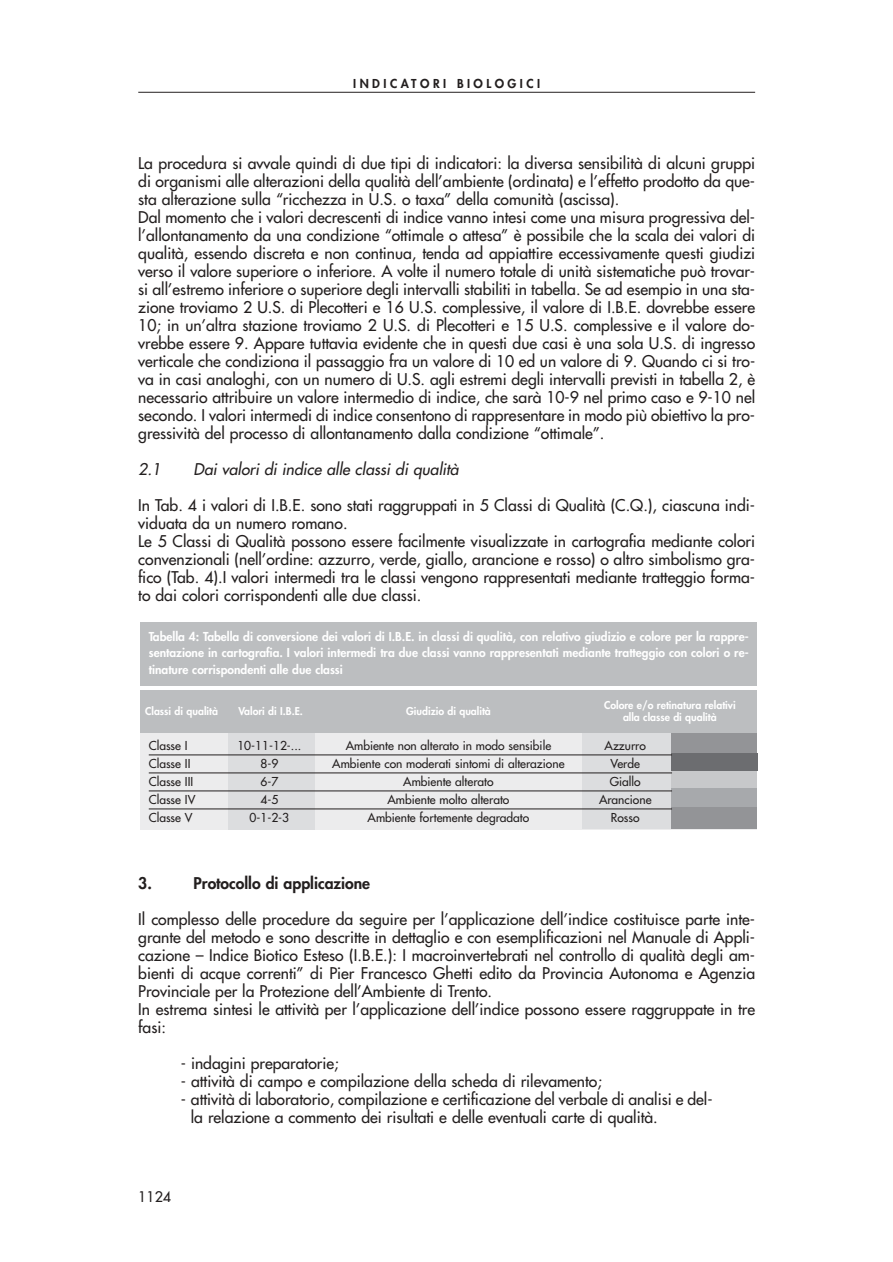
<style>
.page{position:relative;width:893px;height:1262px;background:#fff}
.page>*{position:absolute;margin:0;border:0;box-sizing:border-box;transform-origin:0 0}
.t1{font:15.75px/18px "Futura";color:#231f1f}
.t2{font:italic 15.75px "Futura";color:#231f1f}
.t3{font:800 15.75px "Futura";color:#231f1f}
.t4{font:14.25px "Futura";color:#231f1f}
.t5{font:800 12px/16.4px "Futura";color:#fff;text-align:justify}
.t6{font:12px "Futura";color:#231f1f}
.t7{font:800 12px "Futura";letter-spacing:.29em;color:#231f1f}
.t8{font:800 10.5px/12px "Futura";color:#fff;text-align:center}
</style>
<div class="page">
<hr style="left:138px;top:92px;width:617px;height:1px;background:#231f1f">
<div style="left:140px;top:696px;width:617px;height:133px;background:#ececed"></div>
<div style="left:228px;top:714px;width:86px;height:115px;background:#dcdddf"></div>
<div style="left:582px;top:730px;width:90px;height:99px;background:#dcdddf"></div>
<div style="left:140px;top:690px;width:617px;height:43px;background:#bcbec0"></div>
<div style="left:140px;top:622px;width:617px;height:63px;background:#bcbec0"></div>
<div style="left:671px;top:733px;width:86px;height:20px;background:#939497"></div>
<div style="left:671px;top:753px;width:86px;height:17px;background:#6c6d70"></div>
<div style="left:671px;top:770px;width:86px;height:18px;background:#c7c8ca"></div>
<div style="left:671px;top:788px;width:86px;height:19px;background:#a7a9ac"></div>
<div style="left:671px;top:807px;width:85px;height:22px;background:#939497"></div>
<hr style="left:149px;top:754px;width:523px;height:1px;background:#231f1f">
<hr style="left:149px;top:772px;width:523px;height:1px;background:#231f1f">
<hr style="left:149px;top:790px;width:523px;height:1px;background:#231f1f">
<hr style="left:149px;top:808px;width:523px;height:1px;background:#231f1f">
<p class="t7" style="left:353px;top:78px;width:188px">INDICATORI BIOLOGICI</p>
<p class="t1" style="left:138px;top:155px;width:618px">La procedura si avvale quindi di due tipi di indicatori: la diversa sensibilità di alcuni gruppi di organismi alle alterazioni della qualità dell’ambiente (ordinata) e l’effetto prodotto da que&shy;sta alterazione sulla “ricchezza in U.S. o taxa” della comunità (ascissa).<br>Dal momento che i valori decrescenti di indice vanno intesi come una misura progressiva del&shy;l’allontanamento da una condizione “ottimale o attesa” è possibile che la scala dei valori di qualità, essendo discreta e non continua, tenda ad appiattire eccessivamente questi giudizi verso il valore superiore o inferiore. A volte il numero totale di unità sistematiche può trovar&shy;si all’estremo inferiore o superiore degli intervalli stabiliti in tabella. Se ad esempio in una sta&shy;zione troviamo 2 U.S. di Plecotteri e 16 U.S. complessive, il valore di I.B.E. dovrebbe essere 10; in un’altra stazione troviamo 2 U.S. di Plecotteri e 15 U.S. complessive e il valore do&shy;vrebbe essere 9. Appare tuttavia evidente che in questi due casi è una sola U.S. di ingresso verticale che condiziona il passaggio fra un valore di 10 ed un valore di 9. Quando ci si tro&shy;va in casi analoghi, con un numero di U.S. agli estremi degli intervalli previsti in tabella 2, è necessario attribuire un valore intermedio di indice, che sarà 10-9 nel primo caso e 9-10 nel secondo. I valori intermedi di indice consentono di rappresentare in modo più obiettivo la pro&shy;gressività del processo di allontanamento dalla condizione “ottimale”.</p>
<p class="t2" style="left:138px;top:461px;width:24px">2.1</p>
<p class="t2" style="left:193px;top:461px;width:266px">Dai valori di indice alle classi di qualità</p>
<p class="t1" style="left:138px;top:497px;width:618px">In Tab. 4 i valori di I.B.E. sono stati raggruppati in 5 Classi di Qualità (C.Q.), ciascuna indi&shy;viduata da un numero romano.<br>Le 5 Classi di Qualità possono essere facilmente visualizzate in cartografia mediante colori convenzionali (nell’ordine: azzurro, verde, giallo, arancione e rosso) o altro simbolismo gra&shy;fico (Tab. 4).I valori intermedi tra le classi vengono rappresentati mediante tratteggio forma&shy;to dai colori corrispondenti alle due classi.</p>
<p class="t5" style="left:149px;top:629px;width:601px">Tabella 4: Tabella di conversione dei valori di I.B.E. in classi di qualità, con relativo giudizio e colore per la rappre&shy;sentazione in cartografia. I valori intermedi tra due classi vanno rappresentati mediante tratteggio con colori o re&shy;tinature corrispondenti alle due classi</p>
<p class="t8" style="left:145px;top:706px;width:74px">Classi di qualità</p>
<p class="t8" style="left:238px;top:706px;width:66px">Valori di I.B.E.</p>
<p class="t8" style="left:406px;top:705px;width:86px">Giudizio di qualità</p>
<p class="t8" style="left:604px;top:700px;width:133px">Colore e/o retinatura relativi alla classe di qualità</p>
<p class="t6" style="left:149px;top:740px;width:40px">Classe I</p>
<p class="t6" style="left:237px;top:740px;width:65px">10-11-12-...</p>
<p class="t6" style="left:346px;top:740px;width:207px">Ambiente non alterato in modo sensibile</p>
<p class="t6" style="left:604px;top:740px;width:43px">Azzurro</p>
<p class="t6" style="left:149px;top:758px;width:43px">Classe II</p>
<p class="t6" style="left:260px;top:758px;width:19px">8-9</p>
<p class="t6" style="left:332px;top:758px;width:234px">Ambiente con moderati sintomi di alterazione</p>
<p class="t6" style="left:610px;top:758px;width:31px">Verde</p>
<p class="t6" style="left:149px;top:776px;width:46px">Classe III</p>
<p class="t6" style="left:260px;top:776px;width:19px">6-7</p>
<p class="t6" style="left:403px;top:776px;width:92px">Ambiente alterato</p>
<p class="t6" style="left:609px;top:776px;width:32px">Giallo</p>
<p class="t6" style="left:149px;top:794px;width:48px">Classe IV</p>
<p class="t6" style="left:260px;top:794px;width:19px">4-5</p>
<p class="t6" style="left:387px;top:794px;width:123px">Ambiente molto alterato</p>
<p class="t6" style="left:599px;top:794px;width:54px">Arancione</p>
<p class="t6" style="left:149px;top:812px;width:45px">Classe V</p>
<p class="t6" style="left:249px;top:812px;width:41px">0-1-2-3</p>
<p class="t6" style="left:367px;top:812px;width:163px">Ambiente fortemente degradato</p>
<p class="t6" style="left:611px;top:812px;width:30px">Rosso</p>
<p class="t3" style="left:138px;top:875px;width:15px">3.</p>
<p class="t3" style="left:193px;top:875px;width:178px">Protocollo di applicazione</p>
<p class="t1" style="left:138px;top:911px;width:618px">Il complesso delle procedure da seguire per l’applicazione dell’indice costituisce parte inte&shy;grante del metodo e sono descritte in dettaglio e con esemplificazioni nel Manuale di Appli&shy;cazione – Indice Biotico Esteso (I.B.E.): I macroinvertebrati nel controllo di qualità degli am&shy;bienti di acque correnti” di Pier Francesco Ghetti edito da Provincia Autonoma e Agenzia Provinciale per la Protezione dell’Ambiente di Trento.<br>In estrema sintesi le attività per l’applicazione dell’indice possono essere raggruppate in tre fasi:</p>
<p class="t1" style="left:181px;top:1055px;width:159px">- indagini preparatorie;</p>
<p class="t1" style="left:181px;top:1073px;width:423px">- attività di campo e compilazione della scheda di rilevamento;</p>
<p class="t1" style="left:191px;top:1091px;width:523px;text-indent:-10px">- attività di laboratorio, compilazione e certificazione del verbale di analisi e del&shy;la relazione a commento dei risultati e delle eventuali carte di qualità.</p>
<p class="t4" style="left:138px;top:1189px;width:34px">1124</p>
</div>
